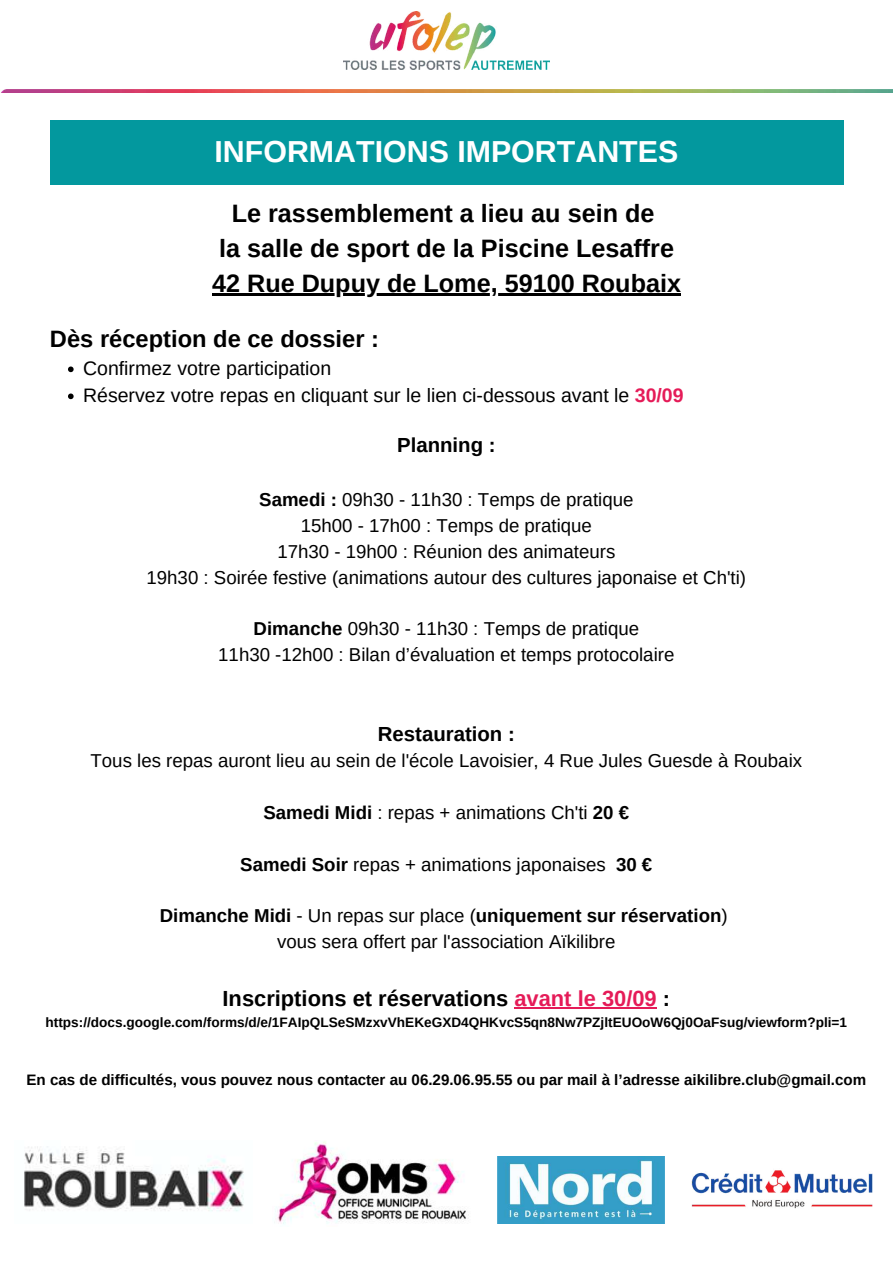
<style>
.page{position:relative;width:893px;height:1263px;background:#fff}
.page>*{position:absolute;margin:0;border:0;box-sizing:border-box;transform-origin:0 0}
.t1{font:700 30.38px "Arimo";color:#fff}
.t2{font:700 25.2px/34.9px "Arimo";color:#000;text-align:center}
.t3{font:700 23.7px "Arimo";color:#000}
.t4{font:700 21.9px "Arimo";color:#000}
.t5{font:700 20.4px "Arimo";color:#000}
.t6{font:19.5px/27px "Arimo";color:#000}
.t7{font:18.67px/25.9px "Arimo";color:#000;text-align:center}
.t8{font:700 15.15px "Arimo";color:#000}
.t9{font:700 13.65px "Arimo";color:#000}
.s1{font-weight:700;color:#e51b58}
.s2{font-weight:700}
.s3{color:#e51b58}
</style>
<div class="page">
<div style="left:50px;top:120px;width:793px;height:64px;background:#03989e"></div>
<img style="left:343px;top:12px;width:206px;height:57px">
<svg style="left:68px;top:366px;width:6px;height:6px"></svg>
<svg style="left:68px;top:393px;width:6px;height:6px"></svg>
<img style="left:1px;top:89px;width:892px;height:3px">
<hr style="left:514px;top:1007px;width:143px;height:1px;background:#e51b58">
<img style="left:497px;top:1156px;width:148px;height:67px">
<img style="left:645px;top:1156px;width:228px;height:68px">
<img style="left:275px;top:1141px;width:194px;height:83px">
<img style="left:24px;top:1146px;width:220px;height:66px">
<hr style="left:212px;top:293px;width:469px;height:2px;background:#000">
<h1 class="t1" style="left:214px;top:135px;width:465px">INFORMATIONS IMPORTANTES</h1>
<h2 class="t2" style="left:212px;top:196px;width:470px">Le rassemblement a lieu au sein de<br>la salle de sport de la Piscine Lesaffre<br>42 Rue Dupuy de Lome, 59100 Roubaix</h2>
<p class="t3" style="left:50px;top:325px;width:330px">Dès réception de ce dossier :</p>
<p class="t6" style="left:83px;top:355px;width:602px">Confirmez votre participation<br>Réservez votre repas en cliquant sur le lien ci-dessous avant le <span class="s1">30/09</span></p>
<p class="t5" style="left:397px;top:433px;width:100px">Planning :</p>
<p class="t7" style="left:146px;top:486px;width:601px"><span class="s2">Samedi :</span> 09h30 - 11h30 : Temps de pratique<br>15h00 - 17h00 : Temps de pratique<br>17h30 - 19h00 : Réunion des animateurs<br>19h30 : Soirée festive (animations autour des cultures japonaise et Ch'ti)</p>
<p class="t7" style="left:218px;top:616px;width:457px"><span class="s2">Dimanche</span> 09h30 - 11h30 : Temps de pratique<br>11h30 -12h00 : Bilan d’évaluation et temps protocolaire</p>
<p class="t5" style="left:378px;top:723px;width:138px">Restauration :</p>
<p class="t7" style="left:91px;top:747px;width:713px">Tous les repas auront lieu au sein de l'école Lavoisier, 4 Rue Jules Guesde à Roubaix</p>
<p class="t7" style="left:263px;top:799px;width:367px"><span class="s2">Samedi Midi</span> : repas + animations Ch'ti <span class="s2">20 €</span></p>
<p class="t7" style="left:240px;top:851px;width:413px"><span class="s2">Samedi Soir</span> repas + animations japonaises <span class="s2">30 €</span></p>
<p class="t7" style="left:160px;top:903px;width:569px"><span class="s2">Dimanche Midi</span> - Un repas sur place (<span class="s2">uniquement sur réservation</span>) vous sera offert par l'association Aïkilibre</p>
<p class="t4" style="left:222px;top:986px;width:449px">Inscriptions et réservations <span class="s3">avant le 30/09</span> :</p>
<p class="t9" style="left:46px;top:1015px;width:803px">https://docs.google.com/forms/d/e/1FAIpQLSeSMzxvVhEKeGXD4QHKvcS5qn8Nw7PZjltEUOoW6Qj0OaFsug/viewform?pli=1</p>
<p class="t8" style="left:26px;top:1071px;width:841px">En cas de difficultés, vous pouvez nous contacter au 06.29.06.95.55 ou par mail à l’adresse aikilibre.club@gmail.com</p>
</div>
